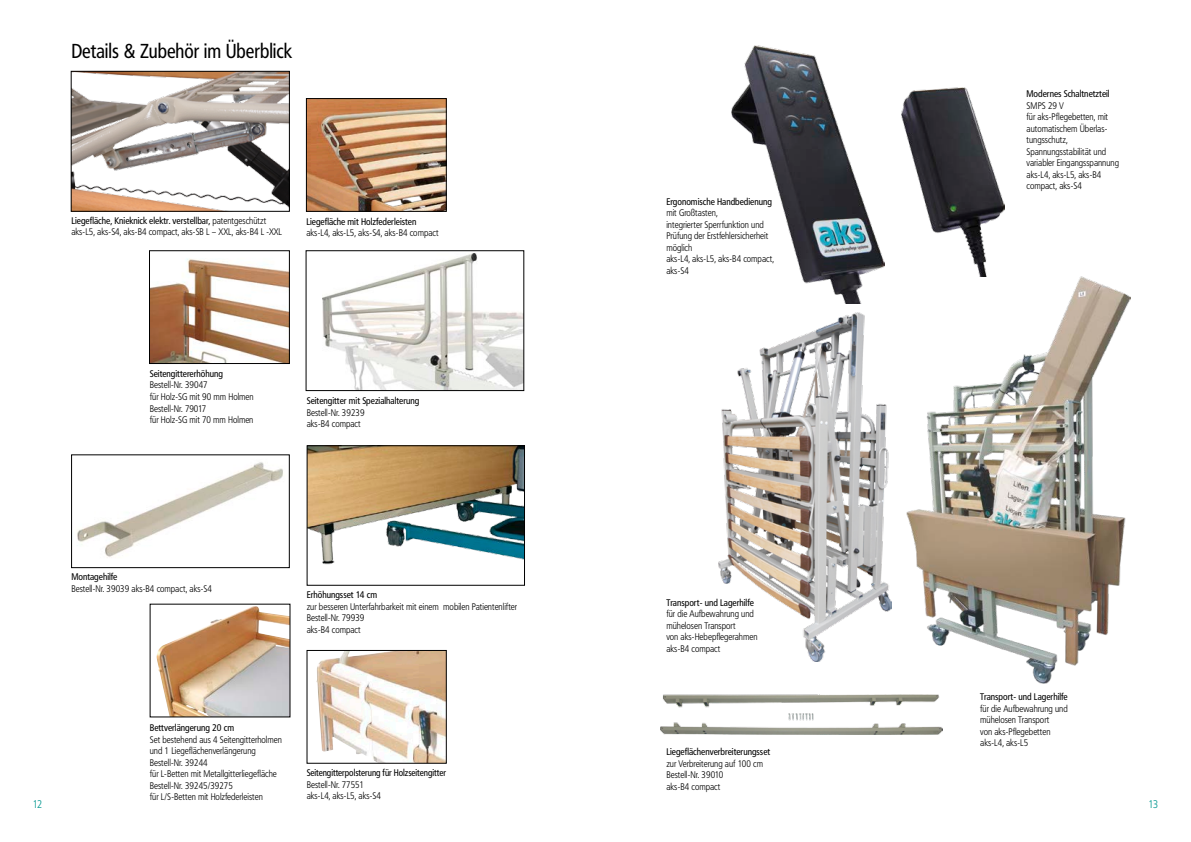
<style>
.page{position:relative;width:1191px;height:842px;background:#fff}
.page>*{position:absolute;margin:0;border:0;box-sizing:border-box;transform-origin:0 0}
.t1{font:20px "Frutiger Condensed BQ";color:#000}
.t2{font:300 11px "Frutiger Condensed BQ";color:#00968f}
.t3{font:300 9.5px/11.5px "Frutiger Condensed BQ";color:#000}
.t4{font:9.5px "Frutiger Condensed BQ";color:#000}
.s1{font-weight:400}
</style>
<div class="page">
<img style="left:73px;top:73px;width:215px;height:137px">
<div style="left:71px;top:71px;width:219px;height:141px;border:1px solid #000"></div>
<img style="left:77px;top:462px;width:206px;height:95px">
<div style="left:71px;top:454px;width:219px;height:114px;border:1px solid #000"></div>
<img style="left:309px;top:447px;width:214px;height:118px">
<div style="left:307px;top:445px;width:218px;height:140px;border:1px solid #000"></div>
<img style="left:322px;top:253px;width:200px;height:136px">
<div style="left:306px;top:250px;width:218px;height:141px;border:1px solid #000"></div>
<img style="left:308px;top:100px;width:136px;height:110px">
<div style="left:306px;top:98px;width:140px;height:114px;border:1px solid #000"></div>
<img style="left:151px;top:259px;width:137px;height:103px">
<div style="left:149px;top:250px;width:141px;height:114px;border:1px solid #000"></div>
<img style="left:316px;top:652px;width:128px;height:109px">
<img style="left:157px;top:606px;width:131px;height:109px">
<img style="left:901px;top:88px;width:103px;height:188px">
<img style="left:732px;top:46px;width:152px;height:257px">
<img style="left:660px;top:695px;width:282px;height:40px">
<img style="left:718px;top:313px;width:173px;height:348px">
<img style="left:906px;top:276px;width:224px;height:407px">
<h1 class="t1" style="left:71px;top:39px;width:222px">Details &amp; Zubehör im Überblick</h1>
<p class="t3" style="left:71px;top:215px;width:212px"><span class="s1">Liegefläche, Knieknick elektr. verstellbar,</span> patentgeschützt aks-L5, aks-S4, aks-B4 compact, aks-SB L – XXL, aks-B4 L -XXL</p>
<p class="t4" style="left:306px;top:215px;width:111px">Liegefläche mit Holzfederleisten</p>
<p class="t3" style="left:306px;top:227px;width:134px">aks-L4, aks-L5, aks-S4, aks-B4 compact</p>
<p class="t4" style="left:150px;top:368px;width:75px">Seitengittererhöhung</p>
<p class="t3" style="left:150px;top:380px;width:105px">Bestell-Nr. 39047<br>für Holz-SG mit 90 mm Holmen<br>Bestell-Nr. 79017<br>für Holz-SG mit 70 mm Holmen</p>
<p class="t4" style="left:307px;top:395px;width:114px">Seitengitter mit Spezialhalterung</p>
<p class="t3" style="left:307px;top:407px;width:59px">Bestell-Nr. 39239 aks-B4 compact</p>
<p class="t4" style="left:71px;top:571px;width:48px">Montagehilfe</p>
<p class="t3" style="left:71px;top:583px;width:142px">Bestell-Nr. 39039 aks-B4 compact, aks-S4</p>
<p class="t4" style="left:307px;top:589px;width:72px">Erhöhungsset 14 cm</p>
<p class="t3" style="left:307px;top:601px;width:212px">zur besseren Unterfahrbarkeit mit einem mobilen Patientenlifter<br>Bestell-Nr. 79939<br>aks-B4 compact</p>
<p class="t4" style="left:666px;top:196px;width:107px">Ergonomische Handbedienung</p>
<p class="t3" style="left:666px;top:207px;width:109px">mit Großtasten,<br>integrierter Sperrfunktion und<br>Prüfung der Erstfehlersicherheit möglich<br>aks-L4, aks-L5, aks-B4 compact, aks-S4</p>
<p class="t4" style="left:666px;top:596px;width:89px">Transport- und Lagerhilfe</p>
<p class="t3" style="left:666px;top:608px;width:93px">für die Aufbewahrung und mühelosen Transport<br>von aks-Hebepflegerahmen aks-B4 compact</p>
<p class="t4" style="left:1026px;top:88px;width:85px">Modernes Schaltnetzteil</p>
<p class="t3" style="left:1026px;top:100px;width:94px">SMPS 29 V<br>für aks-Pflegebetten, mit automatischem Überlas&shy;tungsschutz,<br>Spannungsstabilität und variabler Eingangsspannung aks-L4, aks-L5, aks-B4 compact, aks-S4</p>
<p class="t4" style="left:980px;top:691px;width:89px">Transport- und Lagerhilfe</p>
<p class="t3" style="left:980px;top:703px;width:89px">für die Aufbewahrung und mühelosen Transport<br>von aks-Pflegebetten aks-L4, aks-L5</p>
<p class="t4" style="left:150px;top:722px;width:86px">Bettverlängerung 20 cm</p>
<p class="t3" style="left:150px;top:734px;width:134px">Set bestehend aus 4 Seitengitterholmen und 1 Liegeflächenverlängerung Bestell-Nr. 39244<br>für L-Betten mit Metallgitterliegefläche Bestell-Nr. 39245/39275<br>für L/S-Betten mit Holzfederleisten</p>
<p class="t4" style="left:666px;top:746px;width:105px">Liegeflächenverbreiterungsset</p>
<p class="t3" style="left:666px;top:758px;width:98px">zur Verbreiterung auf 100 cm<br>Bestell-Nr. 39010<br>aks-B4 compact</p>
<p class="t4" style="left:307px;top:767px;width:141px">Seitengitterpolsterung für Holzseitengitter</p>
<p class="t3" style="left:307px;top:779px;width:76px">Bestell-Nr. 77551 aks-L4, aks-L5, aks-S4</p>
<p class="t2" style="left:33px;top:797px;width:11px">12</p>
<p class="t2" style="left:1148px;top:797px;width:11px">13</p>
</div>
